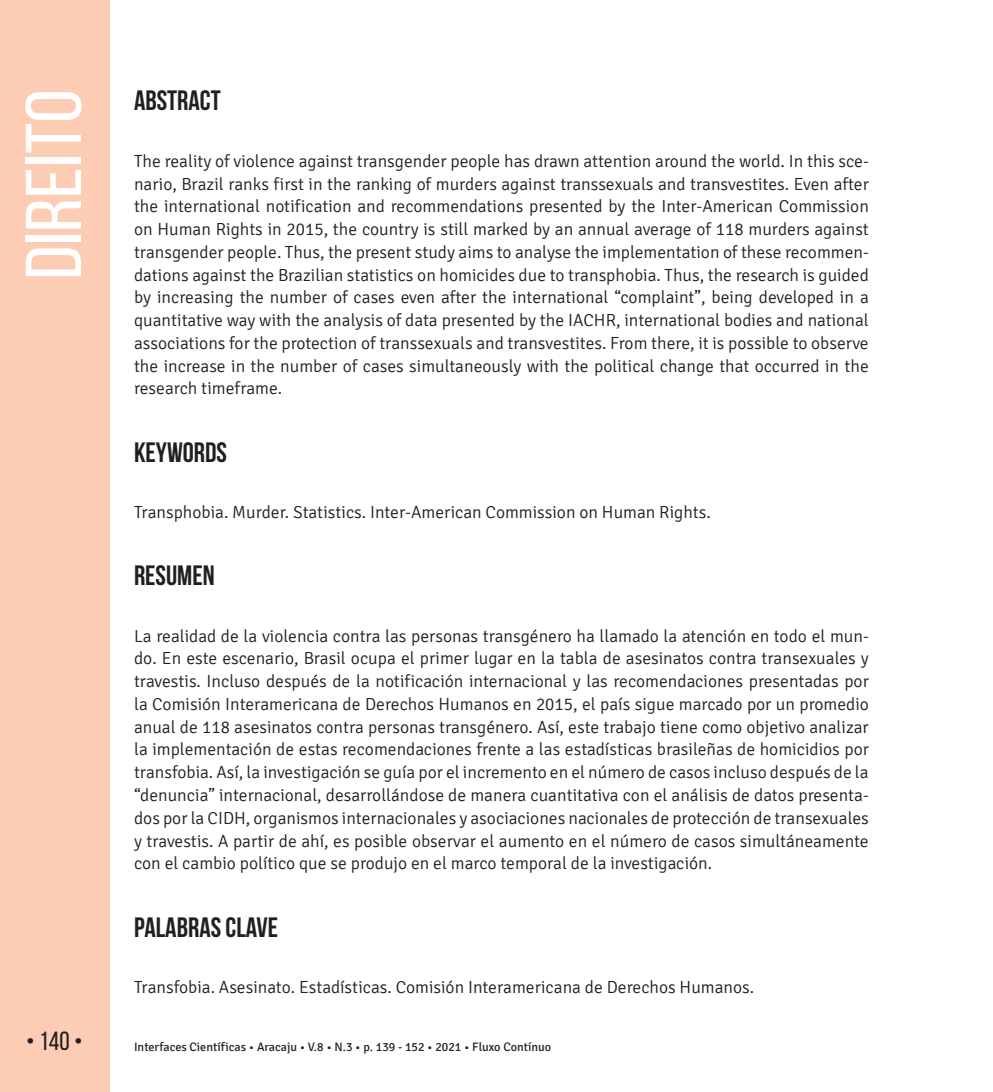
<style>
.page{position:relative;width:993px;height:1092px;background:#fff}
.page>*{position:absolute;margin:0;border:0;box-sizing:border-box;transform-origin:0 0}
.t1{font:78.75px "Bebas Neue";color:#fff;scale:1.09 1}
.t2{font:700 28px "Bebas Neue";color:#231f20}
.t3{font:26.25px "Bebas Neue";color:#231f20}
.t4{font:300 17.5px/22.8px "Signika";color:#231f20;text-align:justify}
.t5{font:12.25px "Signika";color:#231f20}
</style>
<div class="page">
<div style="left:0;top:0;width:109px;height:1091px;background:#fcccb5"></div>
<h1 class="t1" style="left:11px;top:279px;width:176px;rotate:-90deg">Direito</h1>
<h2 class="t2" style="left:134px;top:85px;width:88px">ABSTRACT</h2>
<p class="t4" style="left:134px;top:150px;width:736px">The reality of violence against transgender people has drawn attention around the world. In this sce&shy;nario, Brazil ranks first in the ranking of murders against transsexuals and transvestites. Even after the international notification and recommendations presented by the Inter-American Commission on Human Rights in 2015, the country is still marked by an annual average of 118 murders against transgender people. Thus, the present study aims to analyse the implementation of these recommen&shy;dations against the Brazilian statistics on homicides due to transphobia. Thus, the research is guided by increasing the number of cases even after the international “complaint”, being developed in a quantitative way with the analysis of data presented by the IACHR, international bodies and national associations for the protection of transsexuals and transvestites. From there, it is possible to observe the increase in the number of cases simultaneously with the political change that occurred in the research timeframe.</p>
<h2 class="t2" style="left:134px;top:436px;width:94px">KEYWORDS</h2>
<p class="t4" style="left:134px;top:501px;width:578px">Transphobia. Murder. Statistics. Inter-American Commission on Human Rights.</p>
<h2 class="t2" style="left:134px;top:560px;width:82px">RESUMEN</h2>
<p class="t4" style="left:134px;top:624px;width:736px">La realidad de la violencia contra las personas transgénero ha llamado la atención en todo el mun&shy;do. En este escenario, Brasil ocupa el primer lugar en la tabla de asesinatos contra transexuales y travestis. Incluso después de la notificación internacional y las recomendaciones presentadas por la Comisión Interamericana de Derechos Humanos en 2015, el país sigue marcado por un promedio anual de 118 asesinatos contra personas transgénero. Así, este trabajo tiene como objetivo analizar la implementación de estas recomendaciones frente a las estadísticas brasileñas de homicidios por transfobia. Así, la investigación se guía por el incremento en el número de casos incluso después de la “denuncia” internacional, desarrollándose de manera cuantitativa con el análisis de datos presenta&shy;dos por la CIDH, organismos internacionales y asociaciones nacionales de protección de transexuales y travestis. A partir de ahí, es posible observar el aumento en el número de casos simultáneamente con el cambio político que se produjo en el marco temporal de la investigación.</p>
<h2 class="t2" style="left:134px;top:911px;width:146px">PALABRAS CLAVE</h2>
<p class="t4" style="left:134px;top:975px;width:621px">Transfobia. Asesinato. Estadísticas. Comisión Interamericana de Derechos Humanos.</p>
<h3 class="t3" style="left:26px;top:1026px;width:58px">• 140 •</h3>
<p class="t5" style="left:134px;top:1040px;width:418px">Interfaces Científicas • Aracaju • V.8 • N.3 • p. 139 - 152 • 2021 • Fluxo Contínuo</p>
</div>
